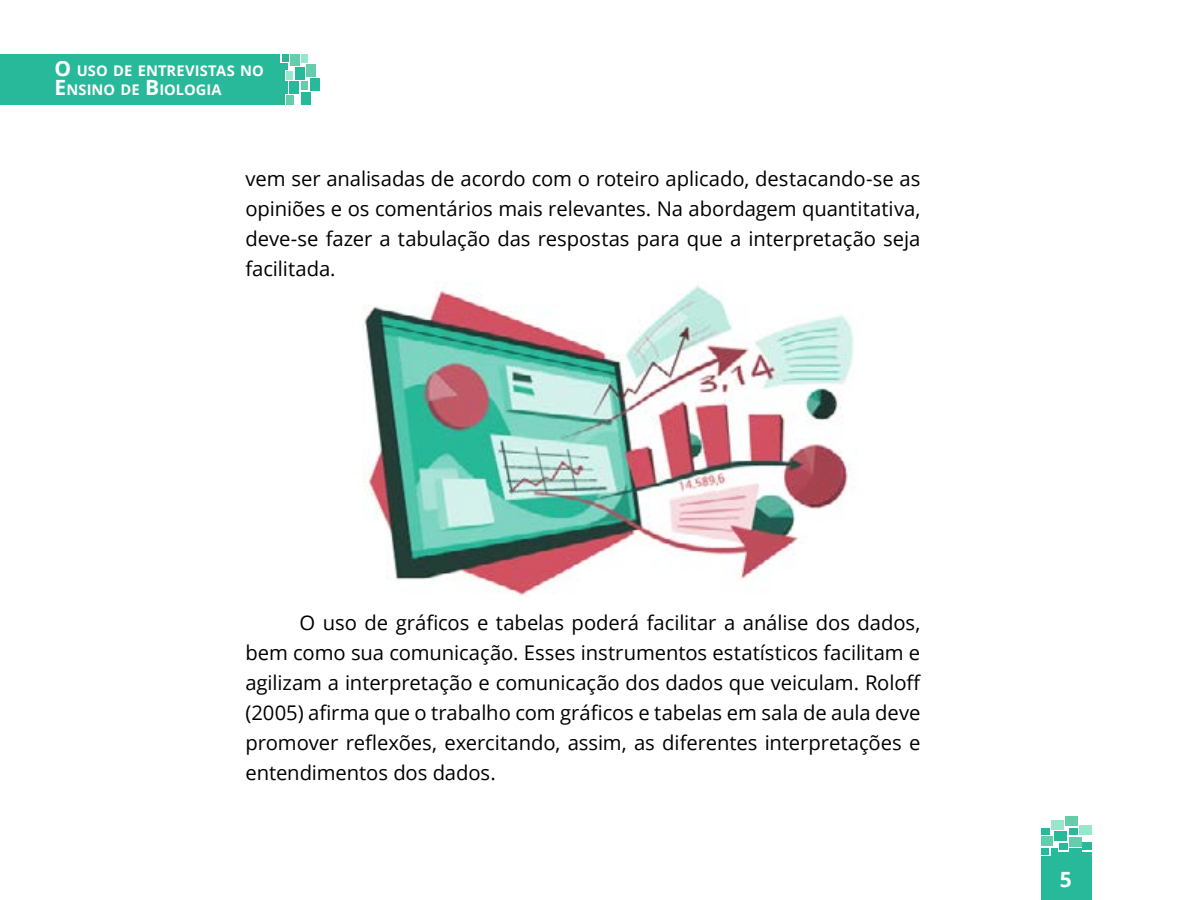
<style>
.page{position:relative;width:1200px;height:900px;background:#fff}
.page>*{position:absolute;margin:0;border:0;box-sizing:border-box;transform-origin:0 0}
.t1{font:700 21px "Open Sans";color:#fff}
.t2{font:20.25px/30px "Open Sans";letter-spacing:-.005em;color:#000;text-align:justify}
.t3{font:700 14.7px/19.5px "Open Sans";letter-spacing:.005em;color:#fff}
.s1{font-size:21px}
</style>
<div class="page">
<div style="left:1041px;top:857px;width:51px;height:43px;background:#28b99a"></div>
<div style="left:1080px;top:852px;width:12px;height:9px;background:#28b99a"></div>
<div style="left:1069px;top:848px;width:12px;height:10px;background:#28b99a"></div>
<div style="left:1055px;top:831px;width:12px;height:10px;background:#28b99a"></div>
<div style="left:1066px;top:817px;width:12px;height:9px;background:#65ccac"></div>
<div style="left:1069px;top:837px;width:12px;height:9px;background:#65ccac"></div>
<div style="left:1052px;top:821px;width:12px;height:9px;background:#97e7cd"></div>
<div style="left:1041px;top:829px;width:9px;height:6px;background:#28b99a"></div>
<div style="left:1080px;top:825px;width:12px;height:10px;background:#97e7cd"></div>
<div style="left:1057px;top:852px;width:12px;height:9px;background:#28b99a"></div>
<div style="left:1051px;top:848px;width:7px;height:10px;background:#28b99a"></div>
<div style="left:1041px;top:836px;width:12px;height:10px;background:#65ccac"></div>
<div style="left:1083px;top:843px;width:9px;height:7px;background:#28b99a"></div>
<div style="left:1059px;top:843px;width:8px;height:7px;background:#28b99a"></div>
<div style="left:1041px;top:848px;width:8px;height:7px;background:#28b99a"></div>
<div style="left:1069px;top:828px;width:9px;height:7px;background:#28b99a"></div>
<div style="left:0;top:54px;width:280px;height:51px;background:#28b99a"></div>
<div style="left:275px;top:92px;width:9px;height:13px;background:#28b99a"></div>
<div style="left:278px;top:82px;width:10px;height:12px;background:#28b99a"></div>
<div style="left:295px;top:67px;width:10px;height:12px;background:#28b99a"></div>
<div style="left:310px;top:78px;width:10px;height:12px;background:#28b99a"></div>
<div style="left:290px;top:82px;width:9px;height:12px;background:#28b99a"></div>
<div style="left:306px;top:64px;width:9px;height:12px;background:#65ccac"></div>
<div style="left:301px;top:54px;width:7px;height:8px;background:#97e7cd"></div>
<div style="left:301px;top:92px;width:10px;height:13px;background:#28b99a"></div>
<div style="left:275px;top:70px;width:9px;height:12px;background:#28b99a"></div>
<div style="left:278px;top:64px;width:10px;height:6px;background:#28b99a"></div>
<div style="left:290px;top:54px;width:10px;height:11px;background:#65ccac"></div>
<div style="left:286px;top:95px;width:8px;height:10px;background:#65ccac"></div>
<div style="left:286px;top:71px;width:7px;height:9px;background:#97e7cd"></div>
<div style="left:282px;top:54px;width:6px;height:7px;background:#28b99a"></div>
<div style="left:301px;top:82px;width:7px;height:8px;background:#65ccac"></div>
<img style="left:363px;top:283px;width:491px;height:312px">
<p class="t3" style="left:55px;top:60px;width:209px"><span class="s1">O</span> USO DE ENTREVISTAS NO<br><span class="s1">E</span> NSINO DE <span class="s1">B</span>IOLOGIA</p>
<p class="t2" style="left:245px;top:164px;width:677px">vem ser analisadas de acordo com o roteiro aplicado, destacando-se as opiniões e os comentários mais relevantes. Na abordagem quantitativa, deve-se fazer a tabulação das respostas para que a interpretação seja facilitada.</p>
<p class="t2" style="left:245px;top:608px;width:677px;text-indent:54px">O uso de gráficos e tabelas poderá facilitar a análise dos dados, bem como sua comunicação. Esses instrumentos estatísticos facilitam e agilizam a interpretação e comunicação dos dados que veiculam. Roloff (2005) afirma que o trabalho com gráficos e tabelas em sala de aula deve promover reflexões, exercitando, assim, as diferentes interpretações e entendimentos dos dados.</p>
<p class="t1" style="left:1060px;top:865px;width:13px">5</p>
</div>
